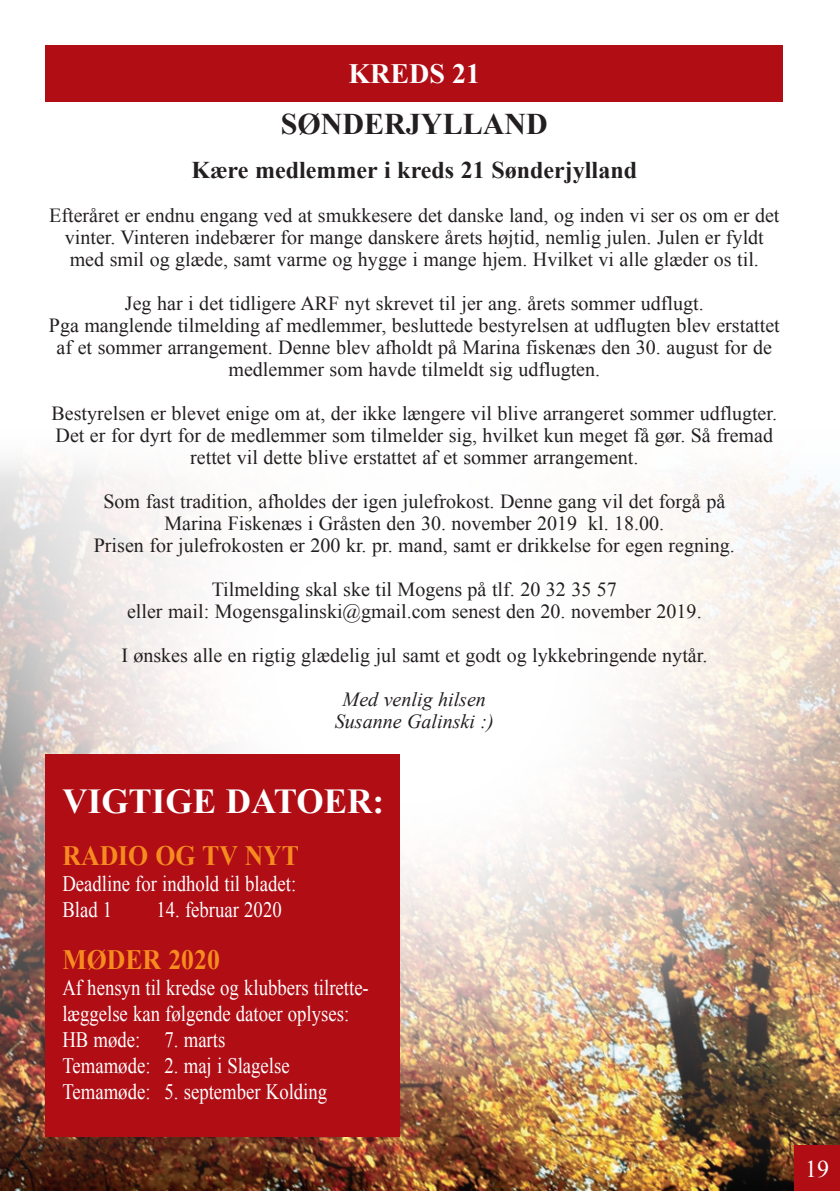
<style>
.page{position:relative;width:840px;height:1191px;background:#fff}
.page>*{position:absolute;margin:0;border:0;box-sizing:border-box;transform-origin:0 0}
.Normal{font:700 35px "Times New Roman";color:#fff}
.Normal-2{font:700 30px "Times New Roman";color:#231f20}
.Normal-3{font:700 28px "Times New Roman";color:#f68b1f;scale:.92 1}
.t1{font:700 28px "Times New Roman";color:#fff}
.Normal-4{font:700 24px "Times New Roman";color:#231f20}
.t2{font:24px "Times New Roman";color:#fff}
.Normal-5{font:22px/26px "Times New Roman";color:#fff;scale:.85 1}
.Normal-6{font:20px/22px "Times New Roman";color:#231f20;text-align:center}
.Normal-7{font:italic 20px "Times New Roman";color:#231f20}
</style>
<div class="page">
<img style="left:0;top:1106px;width:839px;height:85px">
<div style="left:794px;top:1145px;width:45px;height:46px;background:#b00d15"></div>
<div style="left:45px;top:45px;width:737px;height:57px;background:#b00d15"></div>
<img style="left:0;top:462px;width:839px;height:644px">
<div style="left:45px;top:753px;width:355px;height:383px;background:#b00d15"></div>
<p class="t1" style="left:348px;top:54px;width:133px">KREDS 21</p>
<p class="Normal-2" style="left:281px;top:103px;width:268px">SØNDERJYLLAND</p>
<p class="Normal-4" style="left:191px;top:153px;width:446px">Kære medlemmer i kreds 21 Sønderjylland</p>
<p class="Normal-6" style="left:49px;top:204px;width:731px">Efteråret er endnu engang ved at smukkesere det danske land, og inden vi ser os om er det vinter. Vinteren indebærer for mange danskere årets højtid, nemlig julen. Julen er fyldt med smil og glæde, samt varme og hygge i mange hjem. Hvilket vi alle glæder os til.</p>
<p class="Normal-6" style="left:125px;top:292px;width:580px">Jeg har i det tidligere ARF nyt skrevet til jer ang. årets sommer udflugt.</p>
<p class="Normal-6" style="left:49px;top:314px;width:732px">Pga manglende tilmelding af medlemmer, besluttede bestyrelsen at udflugten blev erstattet af et sommer arrangement. Denne blev afholdt på Marina fiskenæs den 30. august for de medlemmer som havde tilmeldt sig udflugten.</p>
<p class="Normal-6" style="left:52px;top:402px;width:726px">Bestyrelsen er blevet enige om at, der ikke længere vil blive arrangeret sommer udflugter.<br>Det er for dyrt for de medlemmer som tilmelder sig, hvilket kun meget få gør. Så fremad rettet vil dette blive erstattet af et sommer arrangement.</p>
<p class="Normal-6" style="left:103px;top:490px;width:623px">Som fast tradition, afholdes der igen julefrokost. Denne gang vil det forgå på</p>
<p class="Normal-6" style="left:164px;top:512px;width:501px">Marina Fiskenæs i Gråsten den 30. november 2019 kl. 18.00.</p>
<p class="Normal-6" style="left:94px;top:534px;width:642px">Prisen for julefrokosten er 200 kr. pr. mand, samt er drikkelse for egen regning.</p>
<p class="Normal-6" style="left:211px;top:578px;width:406px">Tilmelding skal ske til Mogens på tlf. 20 32 35 57</p>
<p class="Normal-6" style="left:127px;top:600px;width:576px">eller mail: Mogensgalinski@gmail.com senest den 20. november 2019.</p>
<p class="Normal-6" style="left:121px;top:644px;width:587px">I ønskes alle en rigtig glædelig jul samt et godt og lykkebringende nytår.</p>
<p class="Normal-7" style="left:342px;top:685px;width:145px">Med venlig hilsen</p>
<p class="Normal-7" style="left:334px;top:707px;width:160px">Susanne Galinski :)</p>
<p class="Normal" style="left:62px;top:777px;width:323px">VIGTIGE DATOER:</p>
<p class="Normal-3" style="left:62px;top:836px;width:258px">RADIO OG TV NYT</p>
<p class="Normal-5" style="left:62px;top:870px;width:276px">Deadline for indhold til bladet:</p>
<p class="Normal-5" style="left:62px;top:896px;width:60px">Blad 1</p>
<p class="Normal-5" style="left:156px;top:896px;width:149px">14. februar 2020</p>
<p class="Normal-3" style="left:62px;top:940px;width:173px">MØDER 2020</p>
<p class="Normal-5" style="left:62px;top:974px;width:362px">Af hensyn til kredse og klubbers tilrette&shy;læggelse kan følgende datoer oplyses:</p>
<p class="Normal-5" style="left:62px;top:1026px;width:193px">HB møde: 7. marts</p>
<p class="Normal-5" style="left:62px;top:1052px;width:269px">Temamøde: 2. maj i Slagelse</p>
<p class="Normal-5" style="left:62px;top:1078px;width:313px">Temamøde: 5. september Kolding</p>
<p class="t2" style="left:804px;top:1152px;width:25px">19</p>
</div>
